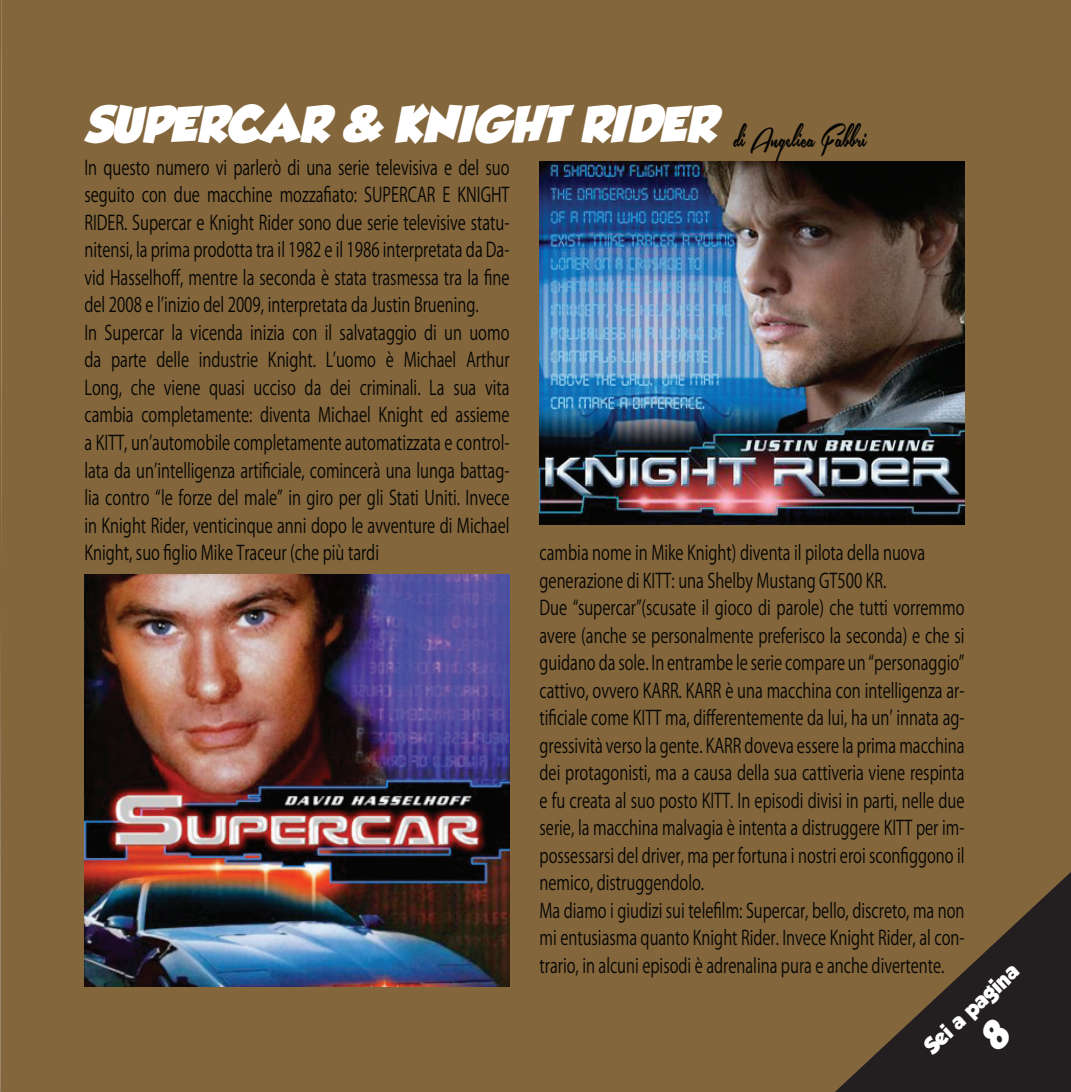
<style>
.page{position:relative;width:1071px;height:1092px;background:#fff}
.page>*{position:absolute;margin:0;border:0;box-sizing:border-box;transform-origin:0 0}
.t1{font:italic 45px "GROBOLD";color:#fff}
.t2{font:20px/27.5px "Koz Go Pr 6 N";color:#040503;scale:.75 1}
.t3{font:20px "GROBOLD";color:#fff}
</style>
<div class="page">
<div style="left:2px;top:0;width:1068px;height:1091px;background:#84663c"></div>
<img style="left:0;top:0;width:2px;height:1091px">
<img style="left:84px;top:574px;width:425px;height:412px">
<img style="left:539px;top:161px;width:425px;height:363px">
<svg style="left:834px;top:871px;width:236px;height:220px;background:#56442e"></svg>
<svg style="left:977px;top:1016px;width:36px;height:36px"></svg>
<h1 class="t1" style="left:85px;top:98px;width:783px">SUPERCAR &amp; KNIGHT RIDER <sub>di</sub> <sub>Angelica</sub> <sub>Fabbri</sub></h1>
<p class="t2" style="left:84px;top:154px;width:568px">In questo numero vi parlerò di una serie televisiva e del suo seguito con due macchine mozzafiato: SUPERCAR E KNIGHT RIDER. Supercar e Knight Rider sono due serie televisive statu&shy;nitensi, la prima prodotta tra il 1982 e il 1986 interpretata da Da&shy;vid Hasselhoff, mentre la seconda è stata trasmessa tra la fine del 2008 e l’inizio del 2009, interpretata da Justin Bruening.<br>In Supercar la vicenda inizia con il salvataggio di un uomo da parte delle industrie Knight. L’uomo è Michael Arthur Long, che viene quasi ucciso da dei criminali. La sua vita cambia completamente: diventa Michael Knight ed assieme a KITT, un’automobile completamente automatizzata e control&shy;lata da un’intelligenza artificiale, comincerà una lunga battag&shy;lia contro “le forze del male” in giro per gli Stati Uniti. Invece in Knight Rider, venticinque anni dopo le avventure di Michael Knight, suo figlio Mike Traceur (che più tardi</p>
<p class="t2" style="left:539px;top:539px;width:568px">cambia nome in Mike Knight) diventa il pilota della nuova generazione di KITT: una Shelby Mustang GT500 KR.<br>Due “supercar”(scusate il gioco di parole) che tutti vorremmo avere (anche se personalmente preferisco la seconda) e che si guidano da sole. In entrambe le serie compare un “personaggio” cattivo, ovvero KARR. KARR è una macchina con intelligenza ar&shy;tificiale come KITT ma, differentemente da lui, ha un’ innata ag&shy;gressività verso la gente. KARR doveva essere la prima macchina dei protagonisti, ma a causa della sua cattiveria viene respinta e fu creata al suo posto KITT. In episodi divisi in parti, nelle due serie, la macchina malvagia è intenta a distruggere KITT per im&shy;possessarsi del driver, ma per fortuna i nostri eroi sconfiggono il nemico, distruggendolo.<br>Ma diamo i giudizi sui telefilm: Supercar, bello, discreto, ma non mi entusiasma quanto Knight Rider. Invece Knight Rider, al con&shy;trario, in alcuni episodi è adrenalina pura e anche divertente .</p>
<p class="t3" style="left:919px;top:1040px;width:122px;rotate:-43deg">Sei a pagina</p>
</div>
